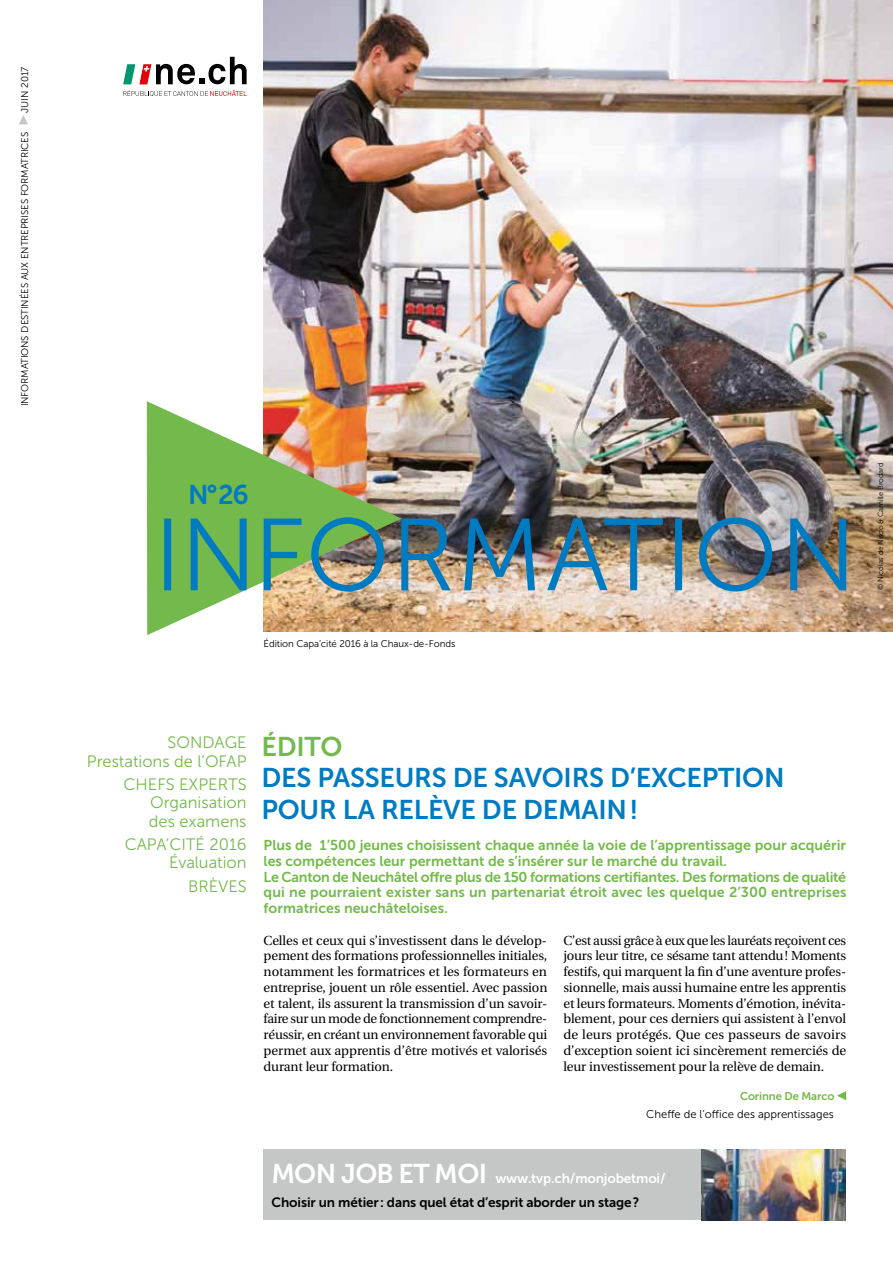
<style>
.page{position:relative;width:893px;height:1263px;background:#fff}
.page>*{position:absolute;margin:0;border:0;box-sizing:border-box;transform-origin:0 0}
.t1{font:27px/31.5px "Museo Sans 700";letter-spacing:-.01em;color:#007bc1}
.t2{font:27px "Museo Sans 700";letter-spacing:-.01em;color:#74b94c}
.t3{font:16.5px/18.1px "Museo Sans 300";color:#74b94c;text-align:right}
.t4{font:14.25px/15.8px "Museo Sans 700";color:#74b94c}
.t5{font:13.5px/24px "Museo Sans 700";letter-spacing:-.01em;color:#000}
.t6{font:13.05px/15.8px "Utopia";letter-spacing:-.01em;color:#000;text-align:justify}
.t7{font:11.25px "Museo Sans 300";color:#000}
.t8{font:11.25px "Museo Sans 700";letter-spacing:-.01em;color:#74b94c}
.t9{font:9.75px "Museo Sans 300";letter-spacing:-.01em;color:#000}
.t10{font:7.5px "Museo Sans 300";letter-spacing:-.01em;color:#000}
.s1{font-size:27px;color:#fff}
.s2{color:#fff}
</style>
<div class="page">
<img style="left:264px;top:0;width:629px;height:631px">
<svg style="left:123px;top:90px;width:124px;height:6px"></svg>
<svg style="left:123px;top:57px;width:124px;height:27px"></svg>
<img style="left:147px;top:401px;width:255px;height:234px">
<img style="left:164px;top:517px;width:682px;height:74px">
<svg style="left:19px;top:115px;width:9px;height:9px"></svg>
<div style="left:264px;top:1149px;width:437px;height:71px;background:#c5c6c6"></div>
<img style="left:701px;top:1149px;width:145px;height:71px">
<svg style="left:837px;top:1091px;width:9px;height:9px"></svg>
<p class="t9" style="left:19px;top:113px;width:48px;rotate:-90deg">juin 2017</p>
<p class="t9" style="left:19px;top:406px;width:274px;rotate:-90deg">info rmation S destiné ES aux entreprises fo rmatrices</p>
<h1 class="t1" style="left:188px;top:478px;width:62px">N°26</h1>
<p class="t9" style="left:264px;top:638px;width:193px">édition Capa’cité 2016 à la Chaux-de-Fonds</p>
<p class="t10" style="left:877px;top:590px;width:129px;rotate:-90deg">© Nicolas de Nisco &amp; Camille Brodard</p>
<p class="t3" style="left:87px;top:734px;width:161px">age<br>Prestations de l’OFAP</p>
<p class="t3" style="left:124px;top:776px;width:34px">Chefs</p>
<p class="t3" style="left:168px;top:734px;width:23px">Sond</p>
<p class="t3" style="left:149px;top:776px;width:99px;text-align:justify;text-indent:30px">expe rts Organisation des examens</p>
<p class="t3" style="left:125px;top:836px;width:123px">Capa’cité 2016 évaluation</p>
<p class="t3" style="left:188px;top:877px;width:50px">B rèves</p>
<h1 class="t2" style="left:261px;top:731px;width:77px">édito</h1>
<h1 class="t1" style="left:261px;top:762px;width:524px">Des passeurs de savoirs d’exception pour la relève de demain!</h1>
<p class="t4" style="left:264px;top:837px;width:584px">Plus de 1’500 jeunes choisissent chaque année la voie de l’apprentissage pour acquérir les compétences leur permettant de s’insérer sur le marché du travail.<br>Le Canton de Neuchâtel offre plus de 150 formations certifiantes. Des formations de qualité qui ne pourraient exister sans un partenariat étroit avec les quelque 2’300 entreprises formatrices neuchâteloises.</p>
<p class="t6" style="left:264px;top:932px;width:285px">Celles et ceux qui s’investissent dans le dévelop&shy;pement des formations professionnelles initiales, notamment les formatrices et les formateurs en entreprise, jouent un rôle essentiel. Avec passion et talent, ils assurent la transmission d’un savoir&shy;faire sur un mode de fonctionnement comprendre&shy;réussir, en créant un environnement favorable qui permet aux apprentis d’être motivés et valorisés durant leur formation.</p>
<p class="t6" style="left:563px;top:932px;width:284px">C’est aussi grâce à eux que les lauréats reçoivent ces jours leur titre, ce sésame tant attendu! Moments festifs, qui marquent la fin d’une aventure profes&shy;sionnelle, mais aussi humaine entre les apprentis et leurs formateurs. Moments d’émotion, inévita&shy;blement, pour ces derniers qui assistent à l’envol de leurs protégés. Que ces passeurs de savoirs d’exception soient ici sincèrement remerciés de leur investissement pour la relève de demain.</p>
<p class="t8" style="left:740px;top:1090px;width:96px">Corinne De Marco</p>
<p class="t7" style="left:646px;top:1108px;width:189px">Cheffe de l’office des apprentissages</p>
<p class="t5" style="left:272px;top:1166px;width:396px"><span class="s1">mon job et moi</span> <span class="s2">www.tvp.ch/monjobetmoi/<br></span>Choisir un métier: dans quel état d’esprit aborder un stage?</p>
</div>
